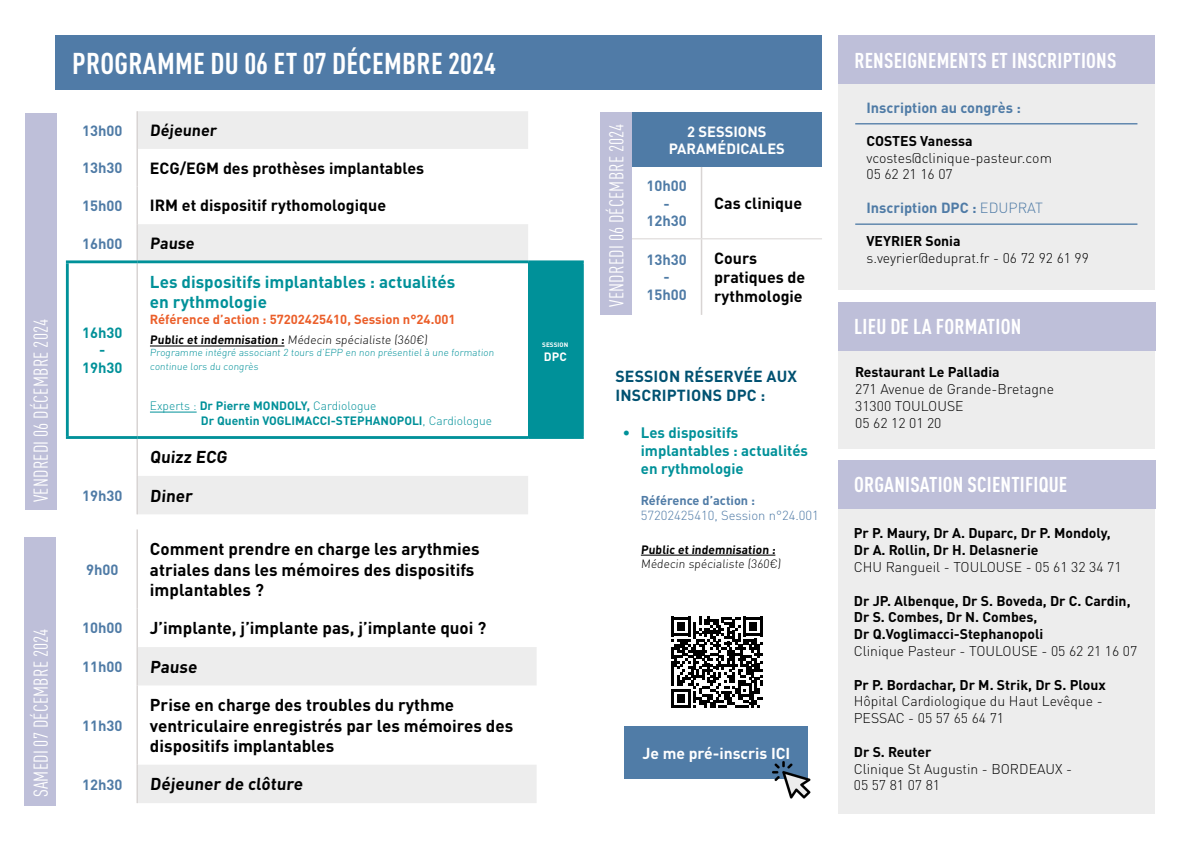
<style>
.page{position:relative;width:1191px;height:842px;background:#fff}
.page>*{position:absolute;margin:0;border:0;box-sizing:border-box;transform-origin:0 0}
.t1{font:700 condensed 29.7px "DINOT";letter-spacing:.01em;color:#fff}
.t2{font:700 condensed 21.2px "DINOT";letter-spacing:.01em;color:#fff}
.t3{font:condensed 19.8px "DINOT";letter-spacing:.01em;color:#fff}
.t4{font:700 17px/20.4px "DINOT";color:#000}
.t5{font:700 17px "DINOT";color:#009199}
.t6{font:700 16px/19.2px "DINOT";color:#000}
.t7{font:700 15.8px/19px "DINOT";letter-spacing:.01em;color:#005171}
.t8{font:700 15.7px "DINOT";color:#fff}
.t9{font:700 14.9px/17.9px "DINOT";color:#009199}
.t10{font:700 14.7px/17.6px "DINOT";color:#4f7ba6;text-align:center}
.t11{font:700 14.7px "DINOT";color:#fff}
.t12{font:700 14.7px "DINOT";color:#009199}
.t13{font:700 14.5px "DINOT";color:#4f7ba6}
.t14{font:300 14px/16.8px "DINOT";color:#000}
.t15{font:700 14px/16.8px "DINOT";color:#000}
.t16{font:700 13px "DINOT";color:#eb5e29}
.t17{font:300 13px "DINOT";color:#507ba7}
.t18{font:700 12.7px "DINOT";color:#4f7ba6}
.t19{font:300 12px/14.4px "DINOT";color:#000}
.t20{font:700 12px "DINOT";color:#009199}
.t21{font:300 12px "DINOT";color:#009199}
.t22{font:700 12px "DINOT";color:#fff}
.t23{font:300 10px/13.2px "DINOT";color:#009199}
.t24{font:700 6.4px "DINOT";letter-spacing:.01em;color:#fff}
.s1{font-weight:700}
.s2{font-weight:300}
</style>
<div class="page">
<div style="left:631px;top:113px;width:191px;height:54px;background:#4f7ba6"></div>
<hr style="left:701px;top:167px;width:1px;height:71px;background:#d8d4d3">
<hr style="left:701px;top:239px;width:1px;height:76px;background:#d8d4d3">
<hr style="left:631px;top:238px;width:70px;height:1px;background:#d8d4d3">
<hr style="left:701px;top:238px;width:121px;height:1px;background:#d8d4d3">
<div style="left:837px;top:36px;width:317px;height:254px;background:#ededed"></div>
<div style="left:837px;top:303px;width:317px;height:146px;background:#ededed"></div>
<div style="left:837px;top:461px;width:317px;height:353px;background:#ededed"></div>
<div style="left:838px;top:35px;width:317px;height:49px;background:#bebfd9"></div>
<div style="left:838px;top:302px;width:317px;height:48px;background:#bebfd9"></div>
<div style="left:838px;top:460px;width:317px;height:48px;background:#bebfd9"></div>
<hr style="left:855px;top:123px;width:282px;height:1px;background:#4f7ba6">
<hr style="left:855px;top:223px;width:282px;height:2px;background:#4f7ba6">
<hr style="left:641px;top:555px;width:134px;height:1px;background:#000">
<div style="left:56px;top:35px;width:766px;height:55px;background:#507ba7"></div>
<div style="left:600px;top:113px;width:31px;height:202px;background:#bebfd9"></div>
<svg style="left:138px;top:111px;width:390px;height:403px"></svg>
<div style="left:528px;top:262px;width:54px;height:175px;background:#009199"></div>
<hr style="left:136px;top:111px;width:2px;height:38px;background:#d8d4d3">
<hr style="left:136px;top:149px;width:2px;height:38px;background:#d8d4d3">
<hr style="left:136px;top:187px;width:2px;height:37px;background:#d8d4d3">
<hr style="left:136px;top:224px;width:2px;height:36px;background:#d8d4d3">
<hr style="left:136px;top:263px;width:2px;height:173px;background:#d8d4d3">
<hr style="left:136px;top:439px;width:2px;height:37px;background:#d8d4d3">
<hr style="left:136px;top:476px;width:2px;height:38px;background:#d8d4d3">
<hr style="left:66px;top:260px;width:71px;height:3px;background:#009199">
<hr style="left:66px;top:263px;width:3px;height:173px;background:#009199">
<hr style="left:137px;top:260px;width:391px;height:3px;background:#009199">
<hr style="left:528px;top:260px;width:56px;height:3px;background:#009199">
<hr style="left:581px;top:263px;width:3px;height:173px;background:#009199">
<hr style="left:66px;top:436px;width:71px;height:3px;background:#009199">
<hr style="left:137px;top:436px;width:391px;height:3px;background:#009199">
<hr style="left:528px;top:436px;width:56px;height:3px;background:#009199">
<hr style="left:150px;top:345px;width:134px;height:1px;background:#000">
<hr style="left:150px;top:412px;width:47px;height:1px;background:#009199">
<svg style="left:138px;top:647px;width:398px;height:156px"></svg>
<hr style="left:136px;top:529px;width:2px;height:80px;background:#d8d4d3">
<hr style="left:136px;top:609px;width:2px;height:38px;background:#d8d4d3">
<hr style="left:136px;top:647px;width:2px;height:38px;background:#d8d4d3">
<hr style="left:136px;top:685px;width:2px;height:80px;background:#d8d4d3">
<hr style="left:136px;top:765px;width:2px;height:38px;background:#d8d4d3">
<div style="left:25px;top:113px;width:32px;height:397px;background:#bebfd9"></div>
<div style="left:25px;top:537px;width:31px;height:268px;background:#bebfd9"></div>
<div style="left:625px;top:726px;width:183px;height:53px;background:#507ca7"></div>
<img style="left:772px;top:761px;width:39px;height:38px">
<svg style="left:671px;top:617px;width:91px;height:91px"></svg>
<p class="t3" style="left:29px;top:502px;width:185px;rotate:-90deg">VENDREDI 06 DÉCEMBRE 2024</p>
<p class="t3" style="left:29px;top:797px;width:170px;rotate:-90deg">SAMEDI 07 DÉCEMBRE 2024</p>
<p class="t1" style="left:72px;top:46px;width:425px">PROGRAMME DU 06 ET 07 DÉCEMBRE 2024</p>
<p class="t10" style="left:82px;top:121px;width:42px">13h00</p>
<p class="t6" style="left:150px;top:120px;width:70px">Déjeuner</p>
<p class="t10" style="left:82px;top:159px;width:42px">13h30</p>
<p class="t6" style="left:150px;top:158px;width:276px">ECG/EGM des prothèses implantables</p>
<p class="t10" style="left:82px;top:196px;width:42px">15h00</p>
<p class="t6" style="left:150px;top:196px;width:238px">IRM et dispositif rythomologique</p>
<p class="t10" style="left:82px;top:234px;width:42px">16h00</p>
<p class="t6" style="left:150px;top:233px;width:48px">Pause</p>
<p class="t12" style="left:82px;top:323px;width:42px">16h30</p>
<p class="t12" style="left:99px;top:340px;width:8px">-</p>
<p class="t12" style="left:82px;top:358px;width:42px">19h30</p>
<p class="t5" style="left:150px;top:270px;width:307px">Les dispositifs implantables : actualités</p>
<p class="t5" style="left:150px;top:291px;width:118px">en rythmologie</p>
<p class="t16" style="left:150px;top:310px;width:307px">Référence d’action : 57202425410, Session n°24.001</p>
<p class="t19" style="left:150px;top:333px;width:280px"><span class="s1">Public et indemnisation :</span> Médecin spécialiste (360€)</p>
<p class="t23" style="left:150px;top:346px;width:346px">Programme intégré associant 2 tours d’EPP en non présentiel à une formation continue lors du congrès</p>
<p class="t21" style="left:150px;top:399px;width:228px">Experts : <span class="s1">Dr Pierre MONDOLY,</span> Cardiologue</p>
<p class="t20" style="left:201px;top:413px;width:293px">Dr Quentin VOGLIMACCI-STEPHANOPOLI<span class="s2">, Cardiologue</span></p>
<p class="t4" style="left:150px;top:446px;width:81px">Quizz ECG</p>
<p class="t10" style="left:82px;top:486px;width:42px">19h30</p>
<p class="t4" style="left:150px;top:485px;width:46px">Diner</p>
<p class="t10" style="left:86px;top:560px;width:34px">9h00</p>
<p class="t4" style="left:150px;top:538px;width:331px">Comment prendre en charge les arythmies atriales dans les mémoires des dispositifs implantables ?</p>
<p class="t10" style="left:82px;top:619px;width:42px">10h00</p>
<p class="t4" style="left:150px;top:617px;width:338px">J’implante, j’implante pas, j’implante quoi ?</p>
<p class="t10" style="left:82px;top:657px;width:42px">11h00</p>
<p class="t4" style="left:150px;top:656px;width:51px">Pause</p>
<p class="t10" style="left:82px;top:716px;width:42px">11h30</p>
<p class="t4" style="left:150px;top:694px;width:365px">Prise en charge des troubles du rythme ventriculaire enregistrés par les mémoires des dispositifs implantables</p>
<p class="t10" style="left:82px;top:775px;width:42px">12h30</p>
<p class="t4" style="left:150px;top:773px;width:156px">Déjeuner de clôture</p>
<p class="t24" style="left:542px;top:341px;width:28px">SESSION</p>
<p class="t22" style="left:544px;top:349px;width:25px">DPC</p>
<p class="t3" style="left:605px;top:307px;width:185px;rotate:-90deg">VENDREDI 06 DÉCEMBRE 2024</p>
<p class="t11" style="left:687px;top:122px;width:81px">2 SESSIONS</p>
<p class="t11" style="left:669px;top:139px;width:118px">PARAMÉDICALES</p>
<p class="t10" style="left:646px;top:176px;width:42px">10h00</p>
<p class="t10" style="left:663px;top:194px;width:8px">-</p>
<p class="t10" style="left:646px;top:212px;width:42px">12h30</p>
<p class="t6" style="left:714px;top:193px;width:89px">Cas clinique</p>
<p class="t10" style="left:646px;top:250px;width:42px">13h30 -<br>15h00</p>
<p class="t6" style="left:714px;top:248px;width:93px">Cours pratiques de rythmologie</p>
<p class="t7" style="left:615px;top:366px;width:183px">SESSION RÉSERVÉE AUX<br>INSCRIPTIONS DPC :</p>
<p class="t9" style="left:641px;top:423px;width:169px;text-indent:-18px">• Les dispositifs implantables : actualités en rythmologie</p>
<p class="t18" style="left:641px;top:492px;width:116px">Référence d’action :</p>
<p class="t17" style="left:641px;top:507px;width:180px">57202425410, Session n°24.001</p>
<p class="t19" style="left:641px;top:542px;width:143px"><span class="s1">Public et indemnisation :<br></span>Médecin spécialiste (360€)</p>
<p class="t8" style="left:642px;top:743px;width:149px">Je me pré-inscris ICI</p>
<p class="t2" style="left:854px;top:47px;width:263px">RENSEIGNEMENTS ET INSCRIPTIONS</p>
<p class="t13" style="left:866px;top:98px;width:156px">Inscription au congrès :</p>
<p class="t15" style="left:866px;top:132px;width:107px">COSTES Vanessa</p>
<p class="t14" style="left:866px;top:149px;width:187px">vcostes@clinique-pasteur.com</p>
<p class="t14" style="left:866px;top:166px;width:88px">05 62 21 16 07</p>
<p class="t13" style="left:866px;top:198px;width:178px">Inscription DPC : <span class="s2">EDUPRAT</span></p>
<p class="t15" style="left:866px;top:232px;width:96px">VEYRIER Sonia</p>
<p class="t14" style="left:866px;top:249px;width:224px">s.veyrier@eduprat.fr - 06 72 92 61 99</p>
<p class="t2" style="left:854px;top:314px;width:168px">LIEU DE LA FORMATION</p>
<p class="t15" style="left:855px;top:363px;width:146px">Restaurant Le Palladia</p>
<p class="t14" style="left:855px;top:381px;width:200px">271 Avenue de Grande-Bretagne</p>
<p class="t14" style="left:855px;top:397px;width:110px">31300 TOULOUSE</p>
<p class="t14" style="left:855px;top:414px;width:88px">05 62 12 01 20</p>
<p class="t2" style="left:854px;top:472px;width:215px">ORGANISATION SCIENTIFIQUE</p>
<p class="t15" style="left:853px;top:524px;width:258px">Pr P. Maury, Dr A. Duparc, Dr P. Mondoly,</p>
<p class="t15" style="left:853px;top:541px;width:186px">Dr A. Rollin, Dr H. Delasnerie</p>
<p class="t14" style="left:853px;top:558px;width:269px">CHU Rangueil - TOULOUSE - 05 61 32 34 71</p>
<p class="t15" style="left:853px;top:592px;width:278px">Dr JP. Albenque, Dr S. Boveda, Dr C. Cardin,<br>Dr S. Combes, Dr N. Combes,<br>Dr Q.Voglimacci-Stephanopoli</p>
<p class="t14" style="left:853px;top:642px;width:285px">Clinique Pasteur - TOULOUSE - 05 62 21 16 07</p>
<p class="t15" style="left:853px;top:676px;width:254px">Pr P. Bordachar, Dr M. Strik, Dr S. Ploux</p>
<p class="t14" style="left:853px;top:693px;width:250px">Hôpital Cardiologique du Haut Levêque -<br>PESSAC - 05 57 65 64 71</p>
<p class="t15" style="left:853px;top:743px;width:79px">Dr S. Reuter</p>
<p class="t14" style="left:853px;top:760px;width:220px">Clinique St Augustin - BORDEAUX -</p>
<p class="t14" style="left:853px;top:777px;width:88px">05 57 81 07 81</p>
</div>
